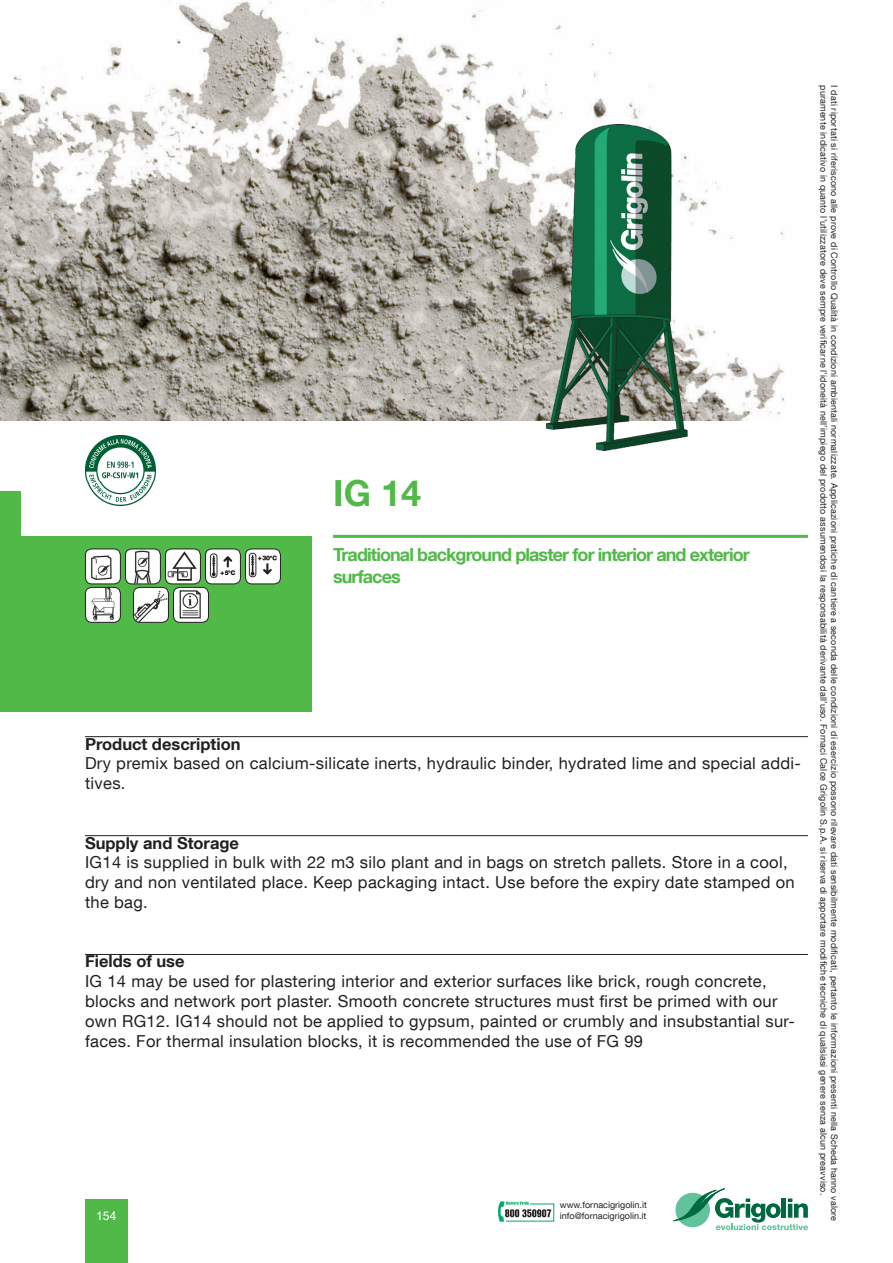
<style>
.page{position:relative;width:893px;height:1263px;background:#fff}
.page>*{position:absolute;margin:0;border:0;box-sizing:border-box;transform-origin:0 0}
.t1{font:700 36px "Helvetica Neue LT Com";color:#51b948}
.TiolettoScheda{font:700 18px/21.6px "Helvetica Neue LT Com";letter-spacing:-.05em;color:#51b948}
.TestoScheda{font:16.5px/19.8px "Helvetica Neue LT Com";letter-spacing:.02em;color:#231f20}
.TiolettoScheda-2{font:700 16.5px "Helvetica Neue LT Com";color:#231f20}
.t2{font:12px "Arial";color:#fff}
.t3{font:9px "Helvetica Neue LT Com";letter-spacing:.02em;color:#231f20}
.t4{font:9px "Helvetica Neue LT Com";color:#231f20}
</style>
<div class="page">
<svg style="left:673px;top:1188px;width:135px;height:42px"></svg>
<div style="left:85px;top:1199px;width:43px;height:64px;background:#51b948"></div>
<div style="left:0;top:491px;width:21px;height:51px;background:#51b948"></div>
<svg style="left:498px;top:1201px;width:56px;height:21px"></svg>
<div style="left:0;top:536px;width:312px;height:176px;background:#51b948"></div>
<img style="left:0;top:0;width:785px;height:420px">
<img style="left:85px;top:549px;width:35px;height:34px">
<div style="left:85px;top:549px;width:36px;height:35px;border:1px solid #231f20;border-radius:6px"></div>
<img style="left:125px;top:549px;width:35px;height:35px">
<div style="left:125px;top:549px;width:36px;height:35px;border:1px solid #231f20;border-radius:6px"></div>
<img style="left:165px;top:549px;width:35px;height:34px">
<div style="left:165px;top:549px;width:36px;height:35px;border:1px solid #231f20;border-radius:6px"></div>
<img style="left:205px;top:549px;width:35px;height:34px">
<div style="left:205px;top:549px;width:36px;height:35px;border:1px solid #231f20;border-radius:6px"></div>
<img style="left:245px;top:549px;width:35px;height:34px">
<div style="left:245px;top:549px;width:36px;height:35px;border:1px solid #231f20;border-radius:6px"></div>
<img style="left:85px;top:587px;width:34px;height:34px">
<div style="left:85px;top:587px;width:36px;height:36px;border:1px solid #231f20;border-radius:6px"></div>
<img style="left:133px;top:587px;width:34px;height:34px">
<div style="left:133px;top:587px;width:36px;height:36px;border:1px solid #231f20;border-radius:6px"></div>
<img style="left:173px;top:587px;width:34px;height:34px">
<div style="left:173px;top:587px;width:36px;height:36px;border:1px solid #231f20;border-radius:6px"></div>
<img style="left:547px;top:124px;width:196px;height:327px">
<img style="left:85px;top:435px;width:70px;height:70px">
<hr style="left:333px;top:535px;width:475px;height:3px;background:#51b948">
<hr style="left:85px;top:736px;width:723px;height:1px;background:#231f20">
<hr style="left:85px;top:835px;width:723px;height:1px;background:#231f20">
<hr style="left:85px;top:954px;width:723px;height:1px;background:#231f20">
<p class="t1" style="left:333px;top:470px;width:89px">IG 14</p>
<p class="TiolettoScheda" style="left:333px;top:544px;width:418px">Traditional background plaster for interior and exterior surfaces</p>
<p class="TiolettoScheda-2" style="left:85px;top:733px;width:157px">Product description</p>
<p class="TestoScheda" style="left:85px;top:753px;width:717px">Dry premix based on calcium-silicate inerts, hydraulic binder, hydrated lime and special addi&shy;tives.</p>
<p class="TiolettoScheda-2" style="left:85px;top:832px;width:156px">Supply and Storage</p>
<p class="TestoScheda" style="left:85px;top:852px;width:711px">IG14 is supplied in bulk with 22 m3 silo plant and in bags on stretch pallets. Store in a cool, dry and non ventilated place. Keep packaging intact. Use before the expiry date stamped on the bag.</p>
<p class="TiolettoScheda-2" style="left:85px;top:951px;width:101px">Fields of use</p>
<p class="TestoScheda" style="left:85px;top:971px;width:711px">IG 14 may be used for plastering interior and exterior surfaces like brick, rough concrete, blocks and network port plaster. Smooth concrete structures must first be primed with our own RG12. IG14 should not be applied to gypsum, painted or crumbly and insubstantial sur&shy;faces. For thermal insulation blocks, it is recommended the use of FG 99</p>
<p class="t4" style="left:560px;top:1199px;width:88px">www.fornacigrigolin.it</p>
<p class="t2" style="left:96px;top:1207px;width:22px">154</p>
<p class="t4" style="left:560px;top:1210px;width:88px">info@fornacigrigolin.it</p>
<p class="t3" style="left:829px;top:85px;width:1112px;rotate:90deg">puramente indicativo in quanto l’utilizzatore deve sempre verificarne l’idoneità nell’impiego del prodotto assumendosi la responsabilità derivante dall’uso. Fornaci Calce Grigolin S.p.A. si riserva di apportare modifiche tecniche di qualsiasi genere senza alcun preavviso.</p>
<p class="t3" style="left:840px;top:85px;width:1138px;rotate:90deg">I dati riportati si riferiscono alle prove di Controllo Qualità in condizioni ambientali normalizzate. Applicazioni pratiche di cantiere a seconda delle condizioni di esercizio possono rilevare dati sensibilmente modificati, pertanto le informazioni presenti nella Scheda hanno valore</p>
</div>
